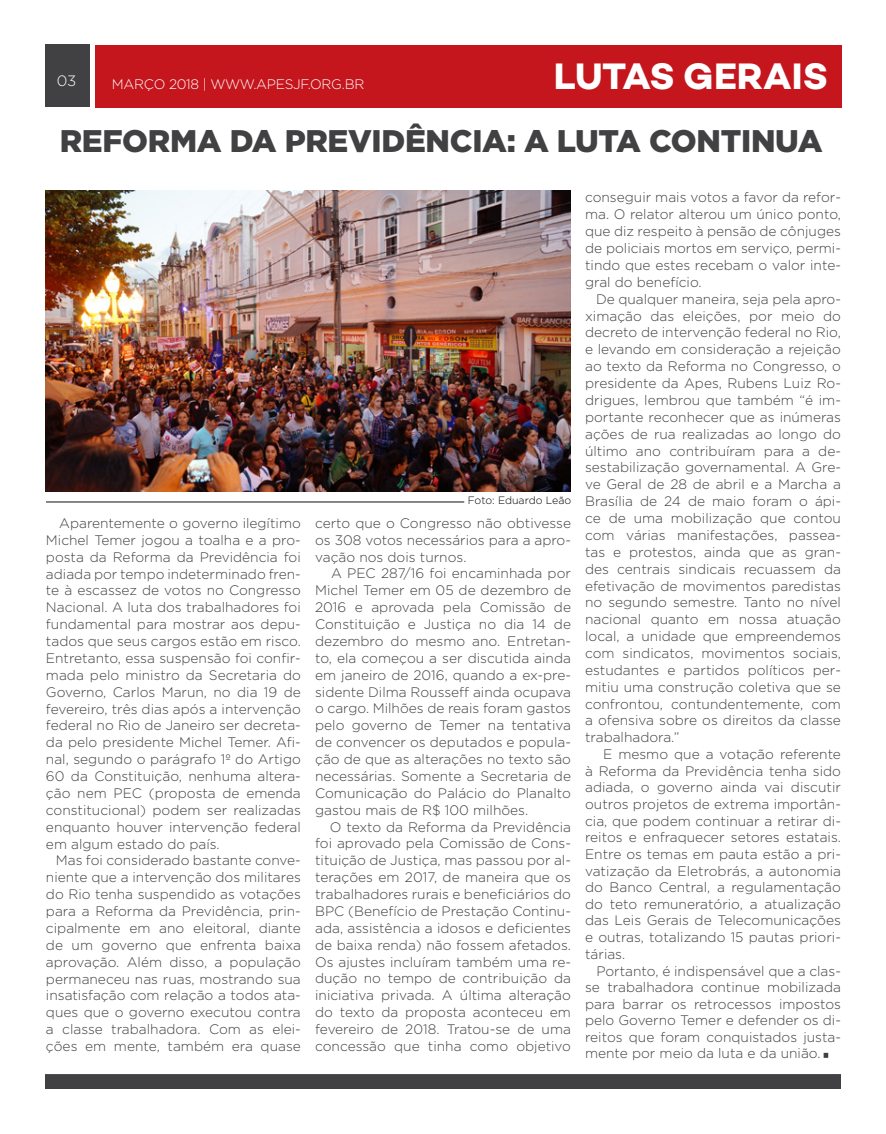
<style>
.page{position:relative;width:886px;height:1134px;background:#fff}
.page>*{position:absolute;margin:0;border:0;box-sizing:border-box;transform-origin:0 0}
.t1{font:37.5px "Campton Bold DEMO";color:#fff}
.t2{font:900 31.25px "Gotham";letter-spacing:-.01em;color:#414042}
.t3{font:300 15px "Gotham";color:#fff}
.t4{font:300 13.75px/16.9px "Gotham";color:#414042;text-align:justify}
.t5{font:300 13.75px "Gotham";letter-spacing:-.02em;color:#fff}
.t6{font:300 10.62px "Gotham";color:#000}
</style>
<div class="page">
<div style="left:45px;top:1074px;width:796px;height:15px;background:#414042;border:1px solid #414042"></div>
<div style="left:95px;top:45px;width:746px;height:62px;background:#c4161c"></div>
<div style="left:45px;top:44px;width:44px;height:62px;background:#414143"></div>
<hr style="left:46px;top:501px;width:418px;height:2px;background:#414042">
<img style="left:46px;top:190px;width:525px;height:302px">
<svg style="left:823px;top:1053px;width:5px;height:5px"></svg>
<h1 class="t1" style="left:554px;top:55px;width:276px">LUTAS GERAIS</h1>
<h2 class="t2" style="left:60px;top:123px;width:764px">REFORMA DA PREVIDÊNCIA: A LUTA CONTINUA</h2>
<p class="t3" style="left:57px;top:73px;width:21px">03</p>
<p class="t5" style="left:112px;top:77px;width:254px">MARÇO 2018 | WWW.APESJF.ORG.BR</p>
<p class="t4" style="left:46px;top:514px;width:256px;text-indent:13px">Aparentemente o governo ilegítimo Michel Temer jogou a toalha e a pro&shy;posta da Reforma da Previdência foi adiada por tempo indeterminado fren&shy;te à escassez de votos no Congresso Nacional. A luta dos trabalhadores foi fundamental para mostrar aos depu&shy;tados que seus cargos estão em risco.<br>Entretanto, essa suspensão foi confir&shy;mada pelo ministro da Secretaria do Governo, Carlos Marun, no dia 19 de fevereiro, três dias após a intervenção federal no Rio de Janeiro ser decreta&shy;da pelo presidente Michel Temer. Afi&shy;nal, segundo o parágrafo 1º do Artigo 60 da Constituição, nenhuma altera&shy;ção nem PEC (proposta de emenda constitucional) podem ser realizadas enquanto houver intervenção federal em algum estado do país.</p>
<p class="t4" style="left:46px;top:852px;width:256px;text-indent:10px">Mas foi considerado bastante conve&shy;niente que a intervenção dos militares do Rio tenha suspendido as votações para a Reforma da Previdência, prin&shy;cipalmente em ano eleitoral, diante de um governo que enfrenta baixa aprovação. Além disso, a população permaneceu nas ruas, mostrando sua insatisfação com relação a todos ata&shy;ques que o governo executou contra a classe trabalhadora. Com as elei&shy;ções em mente, também era quase</p>
<p class="t6" style="left:468px;top:495px;width:105px">Foto: Eduardo Leão</p>
<p class="t4" style="left:315px;top:514px;width:257px">certo que o Congresso não obtivesse os 308 votos necessários para a apro&shy;vação nos dois turnos.</p>
<p class="t4" style="left:315px;top:565px;width:257px;text-indent:16px">A PEC 287/16 foi encaminhada por Michel Temer em 05 de dezembro de 2016 e aprovada pela Comissão de Constituição e Justiça no dia 14 de dezembro do mesmo ano. Entretan&shy;to, ela começou a ser discutida ainda em janeiro de 2016, quando a ex-pre&shy;sidente Dilma Rousseff ainda ocupava o cargo. Milhões de reais foram gastos pelo governo de Temer na tentativa de convencer os deputados e popula&shy;ção de que as alterações no texto são necessárias. Somente a Secretaria de Comunicação do Palácio do Planalto gastou mais de R$ 100 milhões.</p>
<p class="t4" style="left:315px;top:818px;width:257px;text-indent:15px">O texto da Reforma da Previdência foi aprovado pela Comissão de Cons&shy;tituição de Justiça, mas passou por al&shy;terações em 2017, de maneira que os trabalhadores rurais e beneficiários do BPC (Benefício de Prestação Continu&shy;ada, assistência a idosos e deficientes de baixa renda) não fossem afetados.<br>Os ajustes incluíram também uma re&shy;dução no tempo de contribuição da iniciativa privada. A última alteração do texto da proposta aconteceu em fevereiro de 2018. Tratou-se de uma concessão que tinha como objetivo</p>
<p class="t4" style="left:585px;top:189px;width:257px">conseguir mais votos a favor da refor&shy;ma. O relator alterou um único ponto, que diz respeito à pensão de cônjuges de policiais mortos em serviço, permi&shy;tindo que estes recebam o valor inte&shy;gral do benefício.</p>
<p class="t4" style="left:585px;top:290px;width:257px;text-indent:11px">De qualquer maneira, seja pela apro&shy;ximação das eleições, por meio do decreto de intervenção federal no Rio, e levando em consideração a rejeição ao texto da Reforma no Congresso, o presidente da Apes, Rubens Luiz Ro&shy;drigues, lembrou que também “é im&shy;portante reconhecer que as inúmeras ações de rua realizadas ao longo do último ano contribuíram para a de&shy;sestabilização governamental. A Gre&shy;ve Geral de 28 de abril e a Marcha a Brasília de 24 de maio foram o ápi&shy;ce de uma mobilização que contou com várias manifestações, passea&shy;tas e protestos, ainda que as gran&shy;des centrais sindicais recuassem da efetivação de movimentos paredistas no segundo semestre. Tanto no nível nacional quanto em nossa atuação local, a unidade que empreendemos com sindicatos, movimentos sociais, estudantes e partidos políticos per&shy;mitiu uma construção coletiva que se confrontou, contundentemente, com a ofensiva sobre os direitos da classe trabalhadora.”</p>
<p class="t4" style="left:585px;top:746px;width:257px;text-indent:18px">E mesmo que a votação referente à Reforma da Previdência tenha sido adiada, o governo ainda vai discutir outros projetos de extrema importân&shy;cia, que podem continuar a retirar di&shy;reitos e enfraquecer setores estatais.<br>Entre os temas em pauta estão a pri&shy;vatização da Eletrobrás, a autonomia do Banco Central, a regulamentação do teto remuneratório, a atualização das Leis Gerais de Telecomunicações e outras, totalizando 15 pautas priori&shy;tárias.</p>
<p class="t4" style="left:585px;top:962px;width:257px;line-height:16.5px;text-indent:11px">Portanto, é indispensável que a clas&shy;se trabalhadora continue mobilizada para barrar os retrocessos impostos pelo Governo Temer e defender os di&shy;reitos que foram conquistados justa&shy;mente por meio da luta e da união.</p>
</div>
